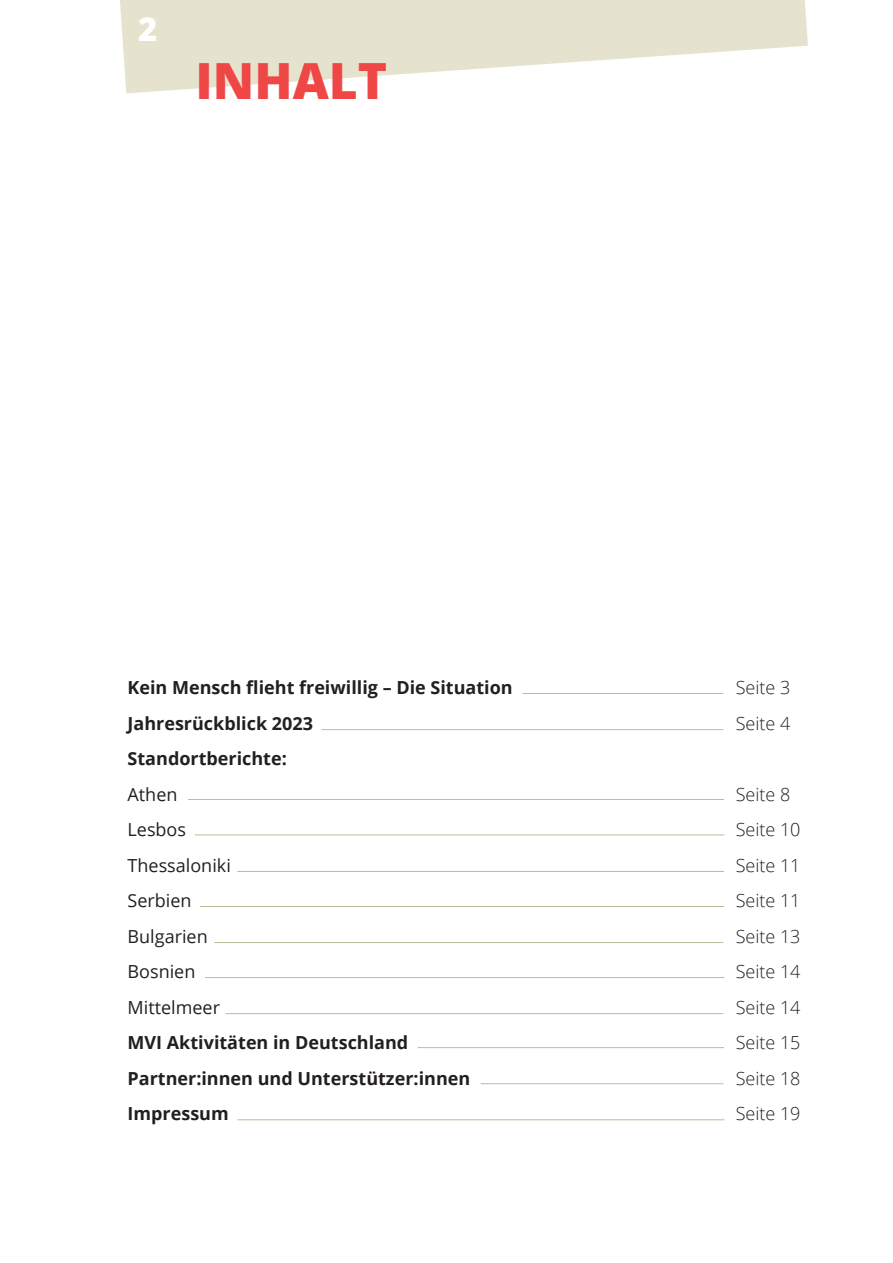
<style>
.page{position:relative;width:893px;height:1263px;background:#fff}
.page>*{position:absolute;margin:0;border:0;box-sizing:border-box;transform-origin:0 0}
.t1{font:800 49.8px "Open Sans";color:#ef4646}
.t2{font:800 33px "Open Sans";color:#fff}
.t3{font:700 18px "Open Sans";color:#231f20}
.t4{font:300 18px "Open Sans";color:#231f20}
.t5{font:18px "Open Sans";color:#231f20}
</style>
<div class="page">
<svg style="left:120px;top:0;width:688px;height:93px;fill:#e5e3cd"></svg>
<hr style="left:188px;top:799px;width:536px;height:1px;background:#bebb9a">
<hr style="left:200px;top:906px;width:524px;height:1px;background:#bebb9a">
<hr style="left:214px;top:942px;width:509px;height:1px;background:#bebb9a">
<hr style="left:237px;top:1119px;width:487px;height:1px;background:#bebb9a">
<hr style="left:205px;top:977px;width:519px;height:1px;background:#bebb9a">
<hr style="left:226px;top:1013px;width:497px;height:1px;background:#bebb9a">
<hr style="left:321px;top:729px;width:402px;height:1px;background:#bebb9a">
<hr style="left:522px;top:693px;width:201px;height:1px;background:#bebb9a">
<hr style="left:418px;top:1047px;width:306px;height:1px;background:#bebb9a">
<hr style="left:481px;top:1083px;width:242px;height:1px;background:#bebb9a">
<hr style="left:195px;top:834px;width:529px;height:1px;background:#bebb9a">
<hr style="left:237px;top:871px;width:487px;height:1px;background:#bebb9a">
<h2 class="t2" style="left:138px;top:4px;width:21px">2</h2>
<h1 class="t1" style="left:196px;top:43px;width:193px">INHALT</h1>
<p class="t3" style="left:128px;top:675px;width:387px">Kein Mensch flieht freiwillig – Die Situation</p>
<p class="t4" style="left:736px;top:675px;width:56px">Seite 3</p>
<p class="t3" style="left:128px;top:710px;width:187px">Jahresrückblick 2023</p>
<p class="t4" style="left:736px;top:711px;width:56px">Seite 4</p>
<p class="t3" style="left:128px;top:746px;width:161px">Standortberichte:</p>
<p class="t5" style="left:128px;top:782px;width:51px">Athen</p>
<p class="t4" style="left:736px;top:782px;width:56px">Seite 8</p>
<p class="t5" style="left:128px;top:817px;width:60px">Lesbos</p>
<p class="t4" style="left:736px;top:817px;width:66px">Seite 10</p>
<p class="t5" style="left:128px;top:853px;width:105px">Thessaloniki</p>
<p class="t4" style="left:736px;top:853px;width:66px">Seite 11</p>
<p class="t5" style="left:128px;top:888px;width:66px">Serbien</p>
<p class="t4" style="left:736px;top:888px;width:66px">Seite 11</p>
<p class="t5" style="left:128px;top:924px;width:82px">Bulgarien</p>
<p class="t4" style="left:736px;top:924px;width:66px">Seite 13</p>
<p class="t5" style="left:128px;top:959px;width:69px">Bosnien</p>
<p class="t4" style="left:736px;top:959px;width:66px">Seite 14</p>
<p class="t5" style="left:128px;top:995px;width:94px">Mittelmeer</p>
<p class="t4" style="left:736px;top:995px;width:66px">Seite 14</p>
<p class="t3" style="left:128px;top:1030px;width:282px">MVI Aktivitäten in Deutschland</p>
<p class="t4" style="left:736px;top:1030px;width:66px">Seite 15</p>
<p class="t3" style="left:128px;top:1065px;width:344px">Partner:innen und Unterstützer:innen</p>
<p class="t4" style="left:736px;top:1066px;width:66px">Seite 18</p>
<p class="t3" style="left:128px;top:1101px;width:103px">Impressum</p>
<p class="t4" style="left:736px;top:1101px;width:66px">Seite 19</p>
</div>
